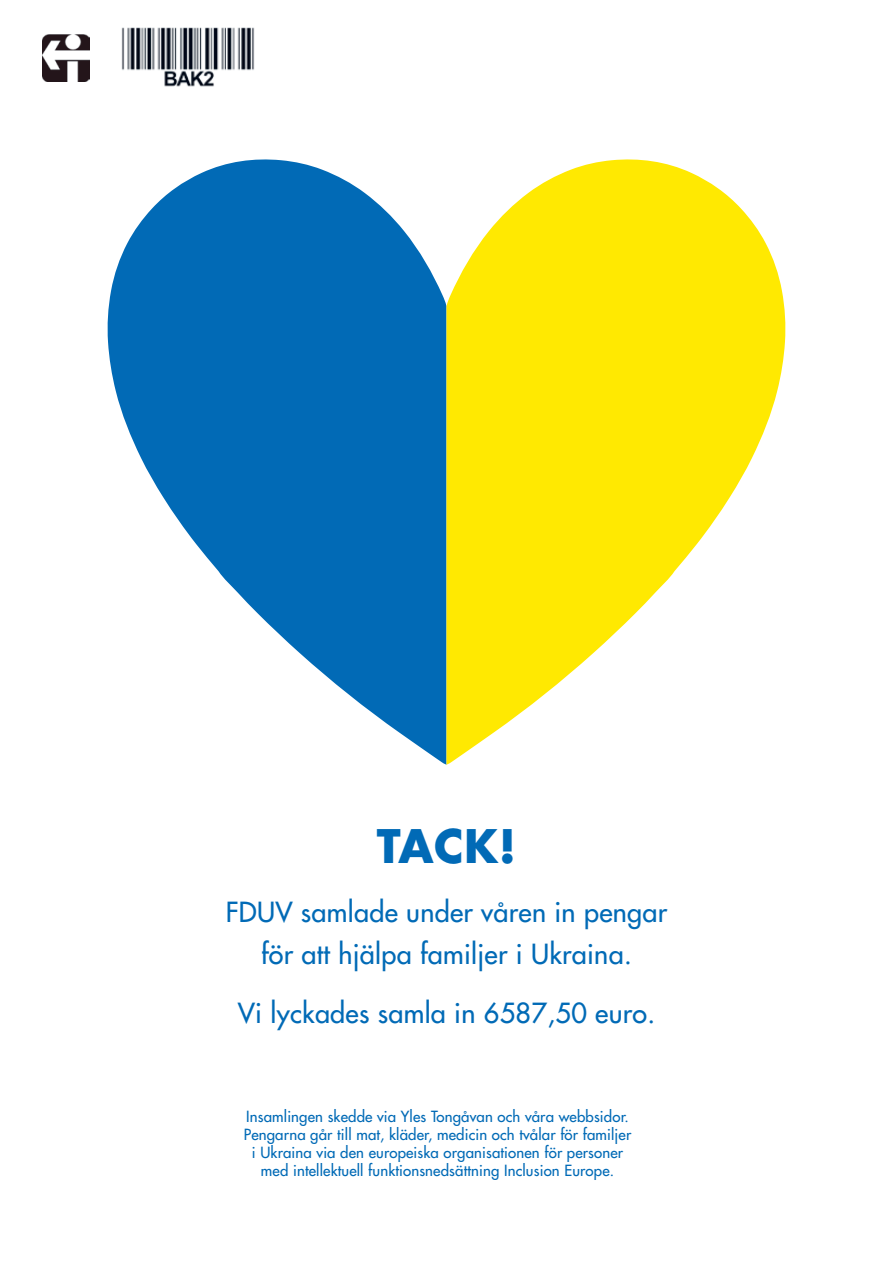
<style>
.page{position:relative;width:893px;height:1263px;background:#fff}
.page>*{position:absolute;margin:0;border:0;box-sizing:border-box;transform-origin:0 0}
._1_Rubrik_mellan{font:700 45px "Futura Std";color:#016ab6}
._1_Rubrik_liten{font:500 27px/42px "Futura Std";letter-spacing:.01em;color:#016ab6;text-align:center}
._1_Rubrik_liten-2{font:500 15px/18px "Futura Std";letter-spacing:.01em;color:#016ab6;text-align:center}
</style>
<div class="page">
<img style="left:43px;top:34px;width:46px;height:47px">
<img style="left:121px;top:28px;width:134px;height:59px">
<svg style="left:107px;top:159px;width:339px;height:606px;fill:#016ab6"></svg>
<svg style="left:446px;top:159px;width:340px;height:606px;fill:#ffe901"></svg>
<p class="_1_Rubrik_mellan" style="left:377px;top:816px;width:141px">TACK!</p>
<p class="_1_Rubrik_liten" style="left:226px;top:891px;width:443px">FDUV samlade under våren in pengar för att hjälpa familjer i Ukraina.</p>
<p class="_1_Rubrik_liten" style="left:238px;top:992px;width:419px">Vi lyckades samla in 6587,50 euro.</p>
<p class="_1_Rubrik_liten-2" style="left:244px;top:1108px;width:389px">Insamlingen skedde via Yles Tongåvan och våra webbsidor.<br>Pengarna går till mat, kläder, medicin och tvålar för familjer i Ukraina via den europeiska organisationen för personer med intellektuell funktionsnedsättning Inclusion Europe.</p>
</div>
